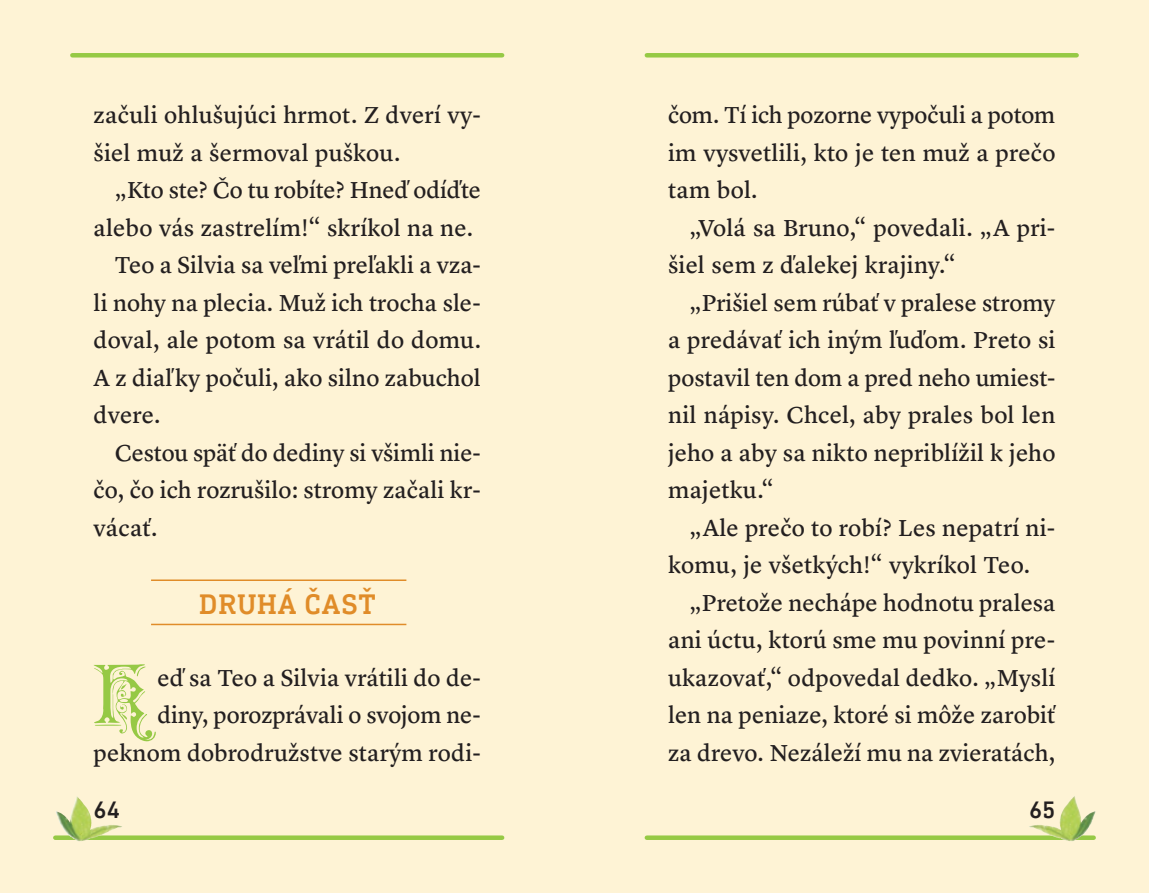
<style>
.page{position:relative;width:1149px;height:893px;background:#fff}
.page>*{position:absolute;margin:0;border:0;box-sizing:border-box;transform-origin:0 0}
.t1{font:66.9px "Emporium Capitals";color:#96c945}
.t2{font:500 28.5px "DIN Next Slab Pro";letter-spacing:.03em;color:#e08c29}
.t3{font:24px/37.5px "Lyon Text Regular No.2";letter-spacing:.005em;color:#231f20;text-align:justify}
.t4{font:500 24px "DIN Next Slab Pro";color:#231f20}
</style>
<div class="page">
<div style="left:0;top:0;width:1148px;height:893px;background:#fef3d5"></div>
<hr style="left:151px;top:579px;width:255px;height:2px;background:#e08c29">
<hr style="left:151px;top:624px;width:255px;height:1px;background:#e08c29">
<div style="left:55px;top:835px;width:447px;height:5px;background:#96c945"></div>
<div style="left:72px;top:53px;width:430px;height:5px;background:#96c945"></div>
<div style="left:646px;top:835px;width:447px;height:5px;background:#96c945"></div>
<div style="left:646px;top:53px;width:430px;height:5px;background:#96c945"></div>
<img style="left:63px;top:801px;width:13px;height:21px">
<img style="left:1044px;top:797px;width:30px;height:33px">
<p class="t3" style="left:94px;top:95px;width:388px">začuli ohlušujúci hrmot. Z dverí vy&shy;šiel muž a šermoval puškou.</p>
<p class="t3" style="left:115px;top:170px;width:367px">„Kto ste? Čo tu robíte? Hneď odíďte</p>
<p class="t3" style="left:94px;top:207px;width:381px">alebo vás zastrelím!“ skríkol na ne.</p>
<p class="t3" style="left:115px;top:245px;width:367px">Teo a Silvia sa veľmi preľakli a vza-</p>
<p class="t3" style="left:94px;top:282px;width:388px">li nohy na plecia. Muž ich trocha sle-</p>
<p class="t3" style="left:94px;top:320px;width:389px">doval, ale potom sa vrátil do domu.</p>
<p class="t3" style="left:94px;top:357px;width:388px">A z diaľky počuli, ako silno zabuchol</p>
<p class="t3" style="left:94px;top:395px;width:68px">dvere.</p>
<p class="t3" style="left:115px;top:432px;width:367px">Cestou späť do dediny si všimli nie-</p>
<p class="t3" style="left:94px;top:470px;width:388px">čo, čo ich rozrušilo: stromy začali kr-</p>
<p class="t3" style="left:94px;top:507px;width:65px">vácať.</p>
<p class="t3" style="left:668px;top:95px;width:389px">čom. Tí ich pozorne vypočuli a potom im vysvetlili, kto je ten muž a prečo tam bol.</p>
<p class="t3" style="left:668px;top:207px;width:388px;text-indent:21px">„Volá sa Bruno,“ povedali. „A pri&shy;šiel sem z ďalekej krajiny.“</p>
<p class="t3" style="left:668px;top:282px;width:389px;text-indent:21px">„Prišiel sem rúbať v pralese stromy a predávať ich iným ľuďom. Preto si postavil ten dom a pred neho umiest&shy;nil nápisy. Chcel, aby prales bol len jeho a aby sa nikto nepriblížil k jeho majetku.“</p>
<p class="t3" style="left:668px;top:507px;width:388px;text-indent:21px">„Ale prečo to robí? Les nepatrí ni&shy;komu, je všetkých!“ vykríkol Teo.</p>
<p class="t3" style="left:668px;top:582px;width:388px;text-indent:21px">„Pretože nechápe hodnotu pralesa ani úctu, ktorú sme mu povinní pre&shy;ukazovať,“ odpovedal dedko. „Myslí len na peniaze, ktoré si môže zarobiť za drevo. Nezáleží mu na zvieratách,</p>
<p class="t2" style="left:199px;top:588px;width:178px">DRUHÁ ČASŤ</p>
<h1 class="t1" style="left:93px;top:657px;width:66px">K</h1>
<p class="t3" style="left:94px;top:657px;width:388px;text-align:right">eď sa Teo a Silvia vrátili do de-<br>diny, porozprávali o svojom ne&shy;peknom dobrodružstve starým rodi-</p>
<p class="t4" style="left:94px;top:796px;width:28px">64</p>
<p class="t4" style="left:1028px;top:796px;width:28px">65</p>
</div>
